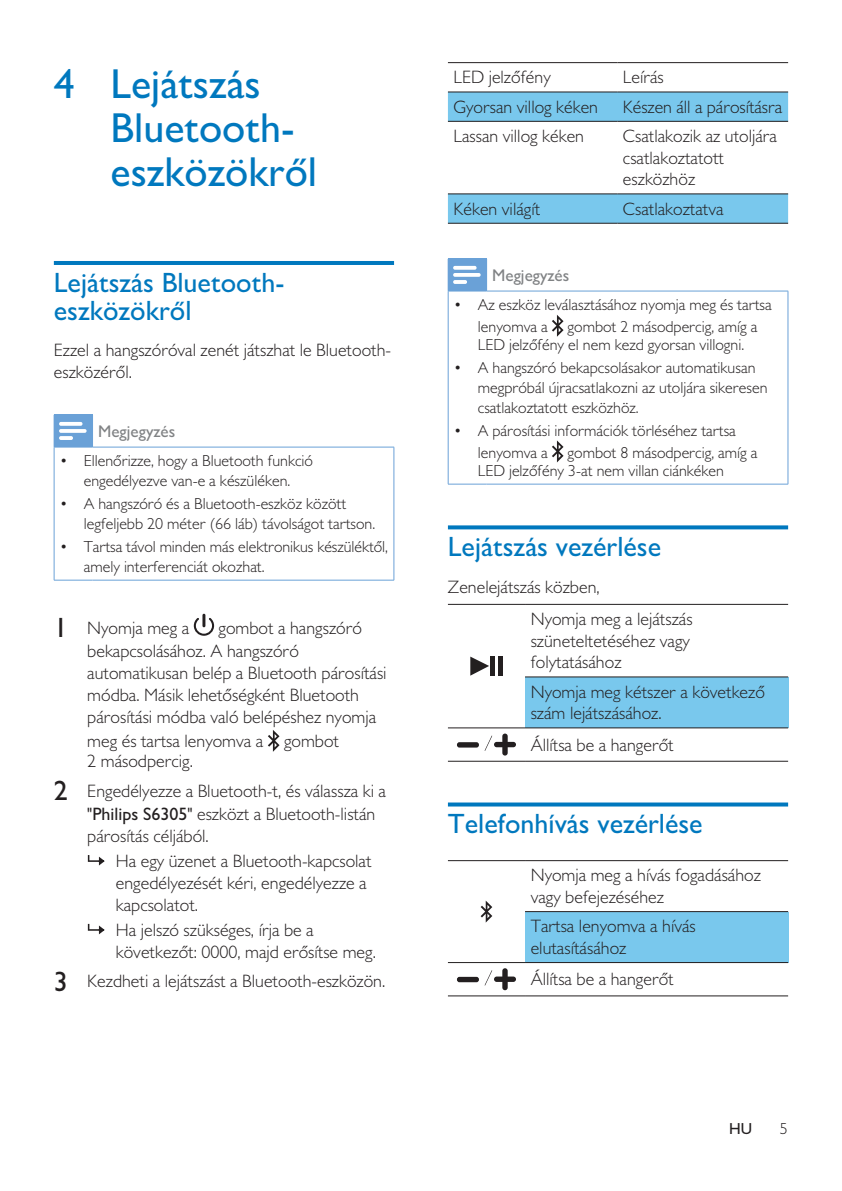
<style>
.page{position:relative;width:842px;height:1191px;background:#fff}
.page>*{position:absolute;margin:0;border:0;box-sizing:border-box;transform-origin:0 0}
.Heading_1{font:500 42px/44px "Gill Sans MT Pro";color:#0078be}
.Heading_2{font:500 28px/28px "Gill Sans MT Pro";color:#0078be}
.Text{font:300 18px/21.6px "Gill Sans MT Pro";color:#231f20}
.t1{font:500 17px "Gill Sans MT Pro";color:#808284}
.Text-2{font:300 16px/20px "Gill Sans MT Pro";color:#231f20}
.t2{font:500 16px "Gill Sans MT Pro";color:#231f20}
.s1{font-weight:500;font-size:28px}
.s2{font-weight:500}
</style>
<div class="page">
<hr style="left:54px;top:261px;width:340px;height:4px;background:#0078be">
<div style="left:54px;top:415px;width:39px;height:32px;background:#6aa1d7"></div>
<hr style="left:394px;top:447px;width:1px;height:133px;background:#6aa1d7">
<hr style="left:54px;top:414px;width:39px;height:1px;background:#6aa1d7">
<hr style="left:54px;top:447px;width:39px;height:1px;background:#6aa1d7">
<hr style="left:54px;top:447px;width:1px;height:133px;background:#6aa1d7">
<hr style="left:93px;top:447px;width:301px;height:1px;background:#6aa1d7">
<hr style="left:54px;top:580px;width:39px;height:1px;background:#6aa1d7">
<hr style="left:93px;top:580px;width:301px;height:1px;background:#6aa1d7">
<svg style="left:59px;top:422px;width:28px;height:18px"></svg>
<svg style="left:194px;top:614px;width:20px;height:22px"></svg>
<svg style="left:268px;top:730px;width:11px;height:22px"></svg>
<svg style="left:88px;top:855px;width:17px;height:10px"></svg>
<svg style="left:88px;top:924px;width:17px;height:10px"></svg>
<svg style="left:448px;top:525px;width:340px;height:4px"></svg>
<svg style="left:448px;top:802px;width:340px;height:4px"></svg>
<svg style="left:448px;top:93px;width:340px;height:130px"></svg>
<hr style="left:448px;top:62px;width:169px;height:1px;background:#231f20">
<hr style="left:617px;top:62px;width:171px;height:1px;background:#231f20">
<hr style="left:448px;top:92px;width:169px;height:1px;background:#231f20">
<hr style="left:617px;top:92px;width:171px;height:1px;background:#231f20">
<hr style="left:448px;top:121px;width:169px;height:1px;background:#231f20">
<hr style="left:617px;top:121px;width:171px;height:1px;background:#231f20">
<hr style="left:448px;top:193px;width:169px;height:1px;background:#231f20">
<hr style="left:617px;top:193px;width:171px;height:1px;background:#231f20">
<hr style="left:448px;top:223px;width:169px;height:1px;background:#231f20">
<hr style="left:617px;top:223px;width:171px;height:1px;background:#231f20">
<div style="left:448px;top:259px;width:39px;height:32px;background:#6aa1d7"></div>
<hr style="left:788px;top:291px;width:1px;height:193px;background:#6aa1d7">
<hr style="left:448px;top:258px;width:39px;height:1px;background:#6aa1d7">
<hr style="left:448px;top:291px;width:39px;height:1px;background:#6aa1d7">
<hr style="left:448px;top:291px;width:1px;height:193px;background:#6aa1d7">
<hr style="left:487px;top:291px;width:301px;height:1px;background:#6aa1d7">
<hr style="left:448px;top:484px;width:39px;height:1px;background:#6aa1d7">
<hr style="left:487px;top:484px;width:301px;height:1px;background:#6aa1d7">
<svg style="left:453px;top:266px;width:28px;height:18px"></svg>
<svg style="left:552px;top:315px;width:11px;height:22px"></svg>
<svg style="left:552px;top:440px;width:11px;height:22px"></svg>
<div style="left:525px;top:677px;width:263px;height:51px;background:#79c8ed"></div>
<hr style="left:448px;top:604px;width:77px;height:1px;background:#231f20">
<hr style="left:525px;top:604px;width:263px;height:1px;background:#231f20">
<hr style="left:525px;top:676px;width:263px;height:1px;background:#231f20">
<hr style="left:448px;top:727px;width:77px;height:1px;background:#231f20">
<hr style="left:525px;top:727px;width:263px;height:1px;background:#231f20">
<hr style="left:448px;top:761px;width:77px;height:1px;background:#231f20">
<hr style="left:525px;top:761px;width:263px;height:1px;background:#231f20">
<hr style="left:491px;top:656px;width:4px;height:19px;background:#231f20">
<div style="left:498px;top:656px;width:5px;height:19px;background:#231f20"></div>
<svg style="left:470px;top:656px;width:19px;height:19px"></svg>
<div style="left:457px;top:742px;width:22px;height:5px;background:#231f20;border-radius:2px"></div>
<svg style="left:485px;top:733px;width:31px;height:22px"></svg>
<div style="left:525px;top:911px;width:263px;height:51px;background:#79c8ed"></div>
<hr style="left:448px;top:860px;width:77px;height:1px;background:#231f20">
<hr style="left:525px;top:860px;width:263px;height:1px;background:#231f20">
<hr style="left:525px;top:911px;width:263px;height:1px;background:#231f20">
<hr style="left:448px;top:962px;width:77px;height:1px;background:#231f20">
<hr style="left:525px;top:962px;width:263px;height:1px;background:#231f20">
<hr style="left:448px;top:995px;width:77px;height:1px;background:#231f20">
<hr style="left:525px;top:995px;width:263px;height:1px;background:#231f20">
<svg style="left:481px;top:900px;width:11px;height:22px"></svg>
<div style="left:457px;top:976px;width:22px;height:6px;background:#231f20;border-radius:2px"></div>
<svg style="left:485px;top:968px;width:31px;height:22px"></svg>
<p class="Heading_1" style="left:111px;top:61px;width:208px;text-indent:-57px">4 Lejátszás<br>Bluetooth&shy;eszközökről</p>
<p class="Heading_2" style="left:54px;top:268px;width:232px">Lejátszás Bluetooth&shy;eszközökről</p>
<p class="Text" style="left:54px;top:339px;width:339px">Ezzel a hangszóróval zenét játszhat le Bluetooth&shy;eszközéről.</p>
<p class="t1" style="left:98px;top:421px;width:79px">Megjegyzés</p>
<p class="Text-2" style="left:60px;top:450px;width:255px;text-align:center">• Ellenőrizze, hogy a Bluetooth funkció engedélyezve van-e a készüléken.</p>
<p class="Text-2" style="left:84px;top:493px;width:293px;text-indent:-24px">• A hangszóró és a Bluetooth-eszköz között legfeljebb 20 méter (66 láb) távolságot tartson.</p>
<p class="Text-2" style="left:84px;top:536px;width:306px;text-indent:-24px">• Tartsa távol minden más elektronikus készüléktől, amely interferenciát okozhat.</p>
<p class="Text" style="left:54px;top:617px;width:137px"><span class="s1">1</span> Nyomja meg a</p>
<p class="Text" style="left:87px;top:616px;width:301px;line-height:22.2px;text-indent:131px">gombot a hangszóró bekapcsolásához. A hangszóró automatikusan belép a Bluetooth párosítási módba. Másik lehetőségként Bluetooth párosítási módba való belépéshez nyomja</p>
<p class="Text" style="left:87px;top:730px;width:253px;line-height:20px">meg és tartsa lenyomva a gombot<br>2 másodpercig.</p>
<p class="Text" style="left:87px;top:779px;width:300px;line-height:22.4px;text-indent:-33px"><span class="s1">2</span> Engedélyezze a Bluetooth-t, és válassza ki a "<span class="s2">Philips S6305</span>" eszközt a Bluetooth-listán párosítás céljából.</p>
<p class="Text" style="left:116px;top:849px;width:257px">Ha egy üzenet a Bluetooth-kapcsolat engedélyezését kéri, engedélyezze a kapcsolatot.</p>
<p class="Text" style="left:116px;top:918px;width:261px">Ha jelszó szükséges, írja be a következőt: 0000, majd erősítse meg.</p>
<p class="Text" style="left:54px;top:970px;width:333px"><span class="s1">3</span> Kezdheti a lejátszást a Bluetooth-eszközön.</p>
<p class="Text" style="left:454px;top:66px;width:99px">LED jelzőfény</p>
<p class="Text" style="left:623px;top:66px;width:42px">Leírás</p>
<p class="Text" style="left:454px;top:96px;width:146px">Gyorsan villog kéken</p>
<p class="Text" style="left:623px;top:96px;width:161px">Készen áll a párosításra</p>
<p class="Text" style="left:454px;top:125px;width:132px">Lassan villog kéken</p>
<p class="Text" style="left:623px;top:125px;width:156px">Csatlakozik az utoljára csatlakoztatott eszközhöz</p>
<p class="Text" style="left:454px;top:197px;width:88px">Kéken világít</p>
<p class="Text" style="left:623px;top:197px;width:102px">Csatlakoztatva</p>
<p class="t1" style="left:492px;top:265px;width:79px">Megjegyzés</p>
<p class="Text-2" style="left:478px;top:293px;width:295px;line-height:22px;text-indent:-24px">• Az eszköz leválasztásához nyomja meg és tartsa lenyomva a gombot 2 másodpercig, amíg a</p>
<p class="Text-2" style="left:478px;top:334px;width:268px">LED jelzőfény el nem kezd gyorsan villogni.</p>
<p class="Text-2" style="left:478px;top:357px;width:291px;text-indent:-24px">• A hangszóró bekapcsolásakor automatikusan megpróbál újracsatlakozni az utoljára sikeresen csatlakoztatott eszközhöz.</p>
<p class="Text-2" style="left:478px;top:419px;width:281px;line-height:22px;text-indent:-24px">• A párosítási információk törléséhez tartsa lenyomva a gombot 8 másodpercig, amíg a</p>
<p class="Text-2" style="left:478px;top:460px;width:248px">LED jelzőfény 3-at nem villan ciánkéken</p>
<p class="Heading_2" style="left:448px;top:532px;width:215px">Lejátszás vezérlése</p>
<p class="Text" style="left:448px;top:575px;width:153px">Zenelejátszás közben,</p>
<p class="Text" style="left:531px;top:608px;width:163px">Nyomja meg a lejátszás szüneteltetéséhez vagy folytatásához</p>
<p class="Text" style="left:531px;top:680px;width:236px">Nyomja meg kétszer a következő szám lejátszásához.</p>
<p class="Text" style="left:531px;top:733px;width:145px">Állítsa be a hangerőt</p>
<p class="Heading_2" style="left:448px;top:809px;width:256px">Telefonhívás vezérlése</p>
<p class="Text" style="left:531px;top:864px;width:232px">Nyomja meg a hívás fogadásához vagy befejezéséhez</p>
<p class="Text" style="left:531px;top:915px;width:167px">Tartsa lenyomva a hívás elutasításához</p>
<p class="Text" style="left:531px;top:968px;width:145px">Állítsa be a hangerőt</p>
<p class="t2" style="left:729px;top:1119px;width:24px">HU</p>
<p class="Text-2" style="left:780px;top:1118px;width:9px">5</p>
</div>
